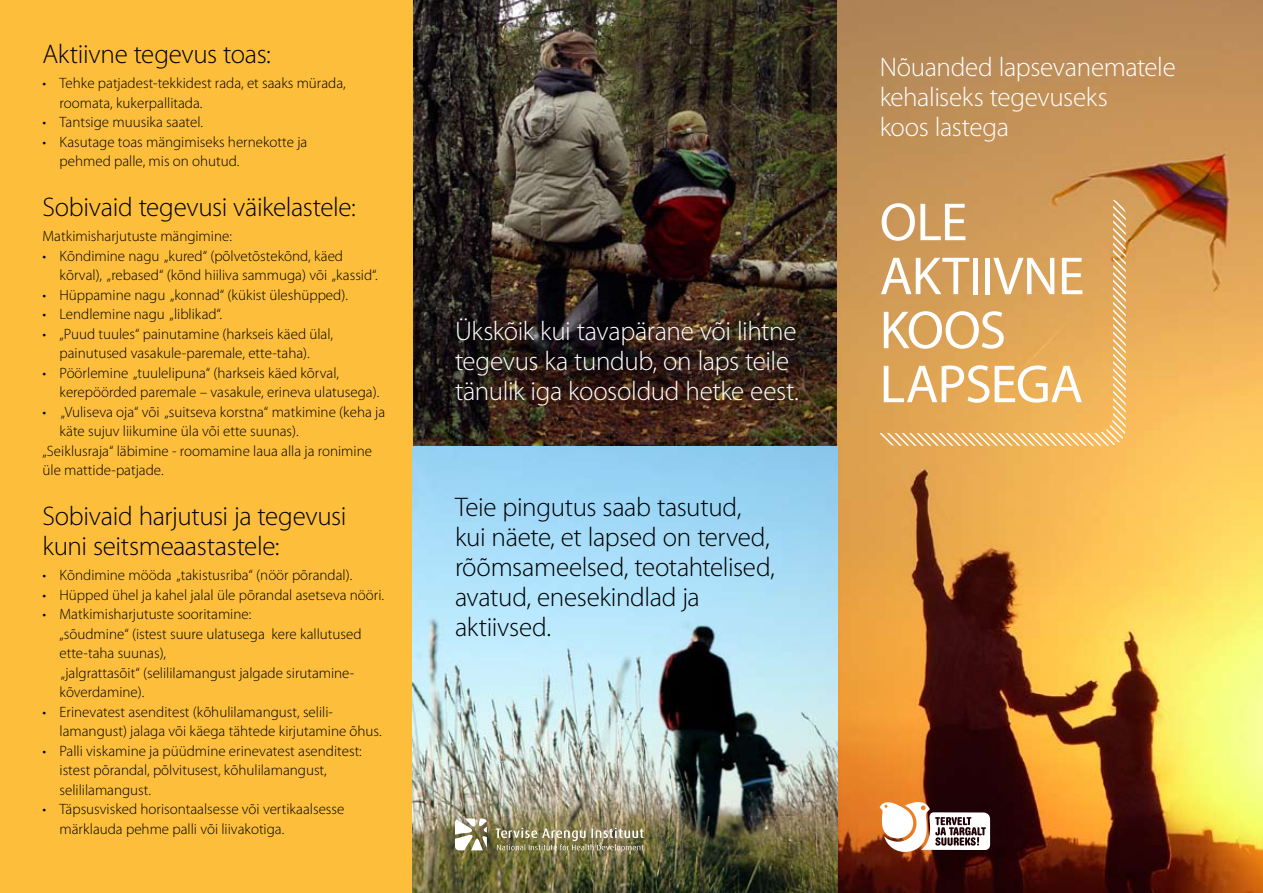
<style>
.page{position:relative;width:1263px;height:893px;background:#fff}
.page>*{position:absolute;margin:0;border:0;box-sizing:border-box;transform-origin:0 0}
.t1{font:54px/54px "Myriad Pro";letter-spacing:-.015em;color:#fff}
.t2{font:300 27px/30px "Myriad Pro";letter-spacing:-.015em;color:#000}
.t3{font:300 27px/30px "Myriad Pro";letter-spacing:-.015em;color:#fff}
.t4{font:300 15px/19.5px "Myriad Pro";color:#000}
</style>
<div class="page">
<img style="left:412px;top:0;width:851px;height:893px">
<div style="left:0;top:0;width:412px;height:893px;background:#fdbf3b"></div>
<svg style="left:880px;top:795px;width:110px;height:59px"></svg>
<svg style="left:880px;top:200px;width:246px;height:246px;background:#dea65c"></svg>
<svg style="left:495px;top:828px;width:148px;height:24px;background:#96906b"></svg>
<svg style="left:455px;top:818px;width:32px;height:32px"></svg>
<h2 class="t2" style="left:43px;top:39px;width:230px">Aktiivne tegevus toas:</h2>
<p class="t4" style="left:60px;top:74px;width:288px;text-indent:-17px">• Tehke patjadest-tekkidest rada, et saaks mürada, roomata, kukerpallitada.</p>
<p class="t4" style="left:43px;top:113px;width:162px">• Tantsige muusika saatel.</p>
<p class="t4" style="left:60px;top:132px;width:249px;text-indent:-17px">• Kasutage toas mängimiseks hernekotte ja pehmed palle, mis on ohutud.</p>
<h2 class="t2" style="left:43px;top:192px;width:315px">Sobivaid tegevusi väikelastele:</h2>
<p class="t4" style="left:43px;top:227px;width:191px">Matkimisharjutuste mängimine:</p>
<p class="t4" style="left:60px;top:246px;width:320px;text-indent:-17px">• Kõndimine nagu „kured“ (põlvetõstekõnd, käed kõrval), „rebased“ (kõnd hiiliva sammuga) või „kassid“.</p>
<p class="t4" style="left:43px;top:285px;width:307px">• Hüppamine nagu „konnad“ (kükist üleshüpped).</p>
<p class="t4" style="left:43px;top:305px;width:181px">• Lendlemine nagu „liblikad“.</p>
<p class="t4" style="left:43px;top:324px;width:292px;text-align:center">• „Puud tuules“ painutamine (harkseis käed ülal, painutused vasakule-paremale, ette-taha).</p>
<p class="t4" style="left:60px;top:363px;width:321px;text-indent:-17px">• Pöörlemine „tuulelipuna“ (harkseis käed kõrval, kerepöörded paremale – vasakule, erineva ulatusega).</p>
<p class="t4" style="left:43px;top:402px;width:344px">• „Vuliseva oja“ või „suitseva korstna“ matkimine (keha ja</p>
<p class="t4" style="left:60px;top:422px;width:241px">käte sujuv liikumine üla või ette suunas).</p>
<p class="t4" style="left:43px;top:441px;width:331px">„Seiklusraja“ läbimine - roomamine laua alla ja ronimine</p>
<p class="t4" style="left:43px;top:461px;width:123px">üle mattide-patjade.</p>
<h2 class="t2" style="left:43px;top:501px;width:305px">Sobivaid harjutusi ja tegevusi kuni seitsmeaastastele:</h2>
<p class="t4" style="left:43px;top:566px;width:311px">• Kõndimine mööda „takistusriba“ (nöör põrandal).</p>
<p class="t4" style="left:43px;top:585px;width:343px">• Hüpped ühel ja kahel jalal üle põrandal asetseva nööri.</p>
<p class="t4" style="left:60px;top:605px;width:303px;text-indent:-17px">• Matkimisharjutuste sooritamine:<br>„sõudmine“ (istest suure ulatusega kere kallutused ette-taha suunas),<br>„jalgrattasõit“ (selililamangust jalgade sirutamine&shy;kõverdamine).</p>
<p class="t4" style="left:60px;top:702px;width:324px;text-indent:-17px">• Erinevatest asenditest (kõhulilamangust, selili&shy;lamangust) jalaga või käega tähtede kirjutamine õhus.</p>
<p class="t4" style="left:60px;top:741px;width:304px;text-indent:-17px">• Palli viskamine ja püüdmine erinevatest asenditest: istest põrandal, põlvitusest, kõhulilamangust, selililamangust.</p>
<p class="t4" style="left:60px;top:800px;width:286px;text-indent:-17px">• Täpsusvisked horisontaalsesse või vertikaalsesse märklauda pehme palli või liivakotiga.</p>
<h2 class="t3" style="left:455px;top:317px;width:345px">Ükskõik kui tavapärane või lihtne tegevus ka tundub, on laps teile tänulik iga koosoldud hetke eest.</h2>
<h2 class="t2" style="left:455px;top:493px;width:321px">Teie pingutus saab tasutud, kui näete, et lapsed on terved, rõõmsameelsed, teotahtelised, avatud, enesekindlad ja aktiivsed.</h2>
<h2 class="t3" style="left:880px;top:52px;width:298px">Nõuanded lapsevanematele kehaliseks tegevuseks<br>koos lastega</h2>
<h1 class="t1" style="left:880px;top:196px;width:206px">OLE<br>AKTIIVNE<br>KOOS<br>LAPSEGA</h1>
</div>
